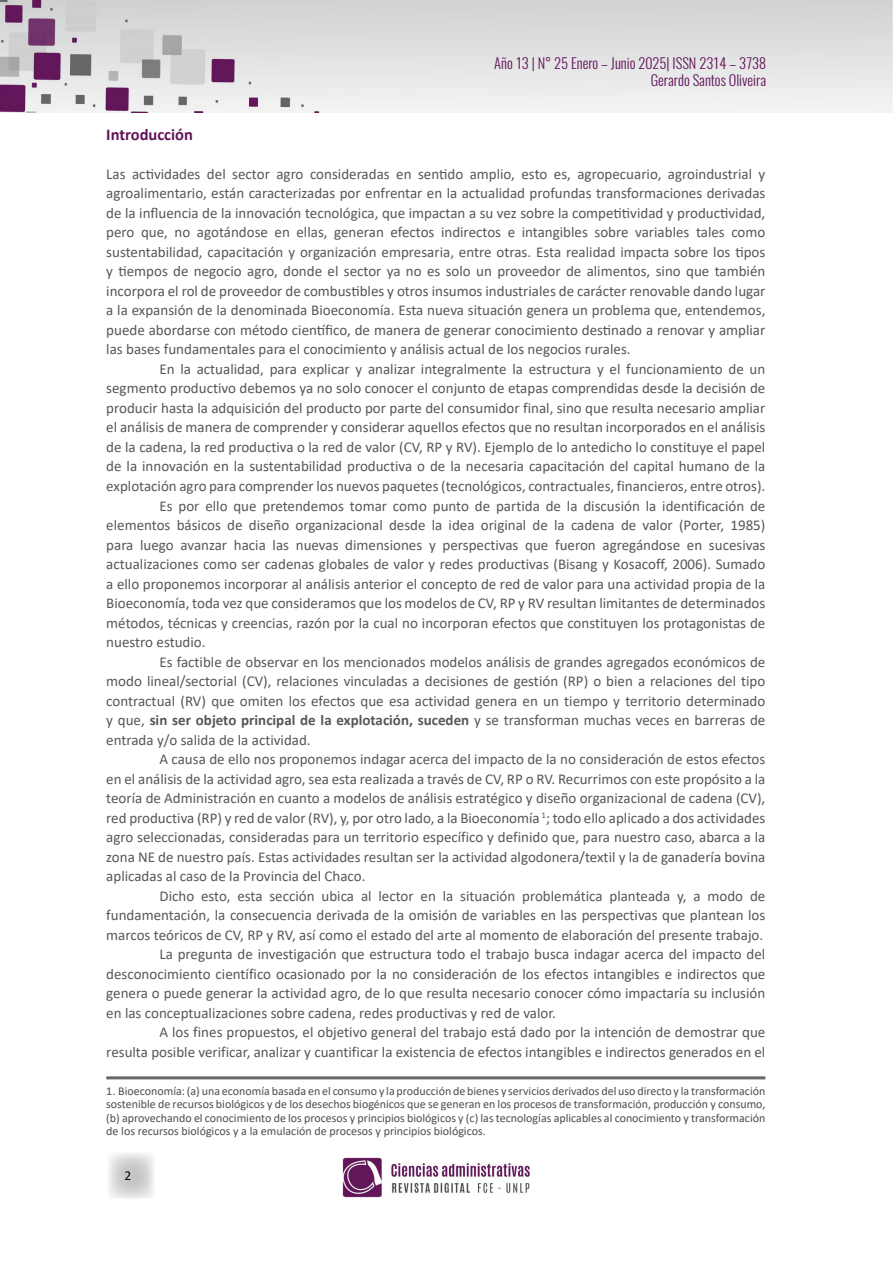
<style>
.page{position:relative;width:893px;height:1263px;background:#fff}
.page>*{position:absolute;margin:0;border:0;box-sizing:border-box;transform-origin:0 0}
.t1{font:700 16.5px "Calibri";color:#61135a}
.t2{font:15px/19.5px "Calibri";color:#575756;text-align:justify}
.t3{font:700 15px "Calibri";color:#575756}
.t4{font:300 14.4px/17.2px "Oswald";color:#61135a;text-align:right}
.t5{font:13.5px "Calibri";color:#000}
.t6{font:12px/13.5px "Calibri";color:#4d4d4d;text-align:justify}
.s1{font-weight:400}
</style>
<div class="page">
<svg style="left:109px;top:1153px;width:45px;height:46px"></svg>
<img style="left:0;top:0;width:893px;height:112px">
<img style="left:342px;top:1157px;width:187px;height:41px">
<hr style="left:106px;top:1076px;width:659px;height:3px;background:#676666">
<p class="t4" style="left:494px;top:52px;width:273px">Año 13 | N° 25 Enero – Junio 2025| ISSN 2314 – 3738<br>Gerardo Santos Oliveira</p>
<p class="t1" style="left:106px;top:123px;width:88px">Introducción</p>
<p class="t2" style="left:106px;top:164px;width:661px">Las actividades del sector agro consideradas en sentido amplio, esto es, agropecuario, agroindustrial y agroalimentario, están caracterizadas por enfrentar en la actualidad profundas transformaciones derivadas de la influencia de la innovación tecnológica, que impactan a su vez sobre la competitividad y productividad, pero que, no agotándose en ellas, generan efectos indirectos e intangibles sobre variables tales como sustentabilidad, capacitación y organización empresaria, entre otras. Esta realidad impacta sobre los tipos y tiempos de negocio agro, donde el sector ya no es solo un proveedor de alimentos, sino que también incorpora el rol de proveedor de combustibles y otros insumos industriales de carácter renovable dando lugar a la expansión de la denominada Bioeconomía. Esta nueva situación genera un problema que, entendemos, puede abordarse con método científico, de manera de generar conocimiento destinado a renovar y ampliar las bases fundamentales para el conocimiento y análisis actual de los negocios rurales.</p>
<p class="t2" style="left:159px;top:359px;width:607px">En la actualidad, para explicar y analizar integralmente la estructura y el funcionamiento de un</p>
<p class="t2" style="left:106px;top:378px;width:661px">segmento productivo debemos ya no solo conocer el conjunto de etapas comprendidas desde la decisión de</p>
<p class="t2" style="left:106px;top:398px;width:661px">producir hasta la adquisición del producto por parte del consumidor final, sino que resulta necesario ampliar</p>
<p class="t2" style="left:106px;top:417px;width:661px">el análisis de manera de comprender y considerar aquellos efectos que no resultan incorporados en el análisis</p>
<p class="t2" style="left:106px;top:437px;width:661px">de la cadena, la red productiva o la red de valor (CV, RP y RV). Ejemplo de lo antedicho lo constituye el papel</p>
<p class="t2" style="left:106px;top:456px;width:661px">de la innovación en la sustentabilidad productiva o de la necesaria capacitación del capital humano de la</p>
<p class="t2" style="left:106px;top:476px;width:661px">explotación agro para comprender los nuevos paquetes (tecnológicos, contractuales, financieros, entre otros).</p>
<p class="t2" style="left:159px;top:495px;width:607px">Es por ello que pretendemos tomar como punto de partida de la discusión la identificación de</p>
<p class="t2" style="left:106px;top:515px;width:661px">elementos básicos de diseño organizacional desde la idea original de la cadena de valor (Porter, 1985)</p>
<p class="t2" style="left:106px;top:534px;width:661px">para luego avanzar hacia las nuevas dimensiones y perspectivas que fueron agregándose en sucesivas</p>
<p class="t2" style="left:106px;top:554px;width:661px">actualizaciones como ser cadenas globales de valor y redes productivas (Bisang y Kosacoff, 2006). Sumado</p>
<p class="t2" style="left:106px;top:573px;width:661px">a ello proponemos incorporar al análisis anterior el concepto de red de valor para una actividad propia de la</p>
<p class="t2" style="left:106px;top:593px;width:661px">Bioeconomía, toda vez que consideramos que los modelos de CV, RP y RV resultan limitantes de determinados</p>
<p class="t2" style="left:106px;top:612px;width:661px">métodos, técnicas y creencias, razón por la cual no incorporan efectos que constituyen los protagonistas de</p>
<p class="t2" style="left:106px;top:632px;width:101px">nuestro estudio.</p>
<p class="t2" style="left:159px;top:651px;width:607px">Es factible de observar en los mencionados modelos análisis de grandes agregados económicos de</p>
<p class="t2" style="left:106px;top:671px;width:661px">modo lineal/sectorial (CV), relaciones vinculadas a decisiones de gestión (RP) o bien a relaciones del tipo</p>
<p class="t2" style="left:106px;top:690px;width:661px">contractual (RV) que omiten los efectos que esa actividad genera en un tiempo y territorio determinado</p>
<p class="t3" style="left:106px;top:709px;width:661px"><span class="s1">y que,</span> sin ser objeto principal de la explotación, suceden <span class="s1">y se transforman muchas veces en barreras de</span></p>
<p class="t2" style="left:106px;top:729px;width:206px">entrada y/o salida de la actividad.</p>
<p class="t2" style="left:159px;top:749px;width:607px">A causa de ello nos proponemos indagar acerca del impacto de la no consideración de estos efectos</p>
<p class="t2" style="left:106px;top:768px;width:661px">en el análisis de la actividad agro, sea esta realizada a través de CV, RP o RV. Recurrimos con este propósito a la</p>
<p class="t2" style="left:106px;top:788px;width:661px">teoría de Administración en cuanto a modelos de análisis estratégico y diseño organizacional de cadena (CV),</p>
<p class="t2" style="left:106px;top:807px;width:661px">red productiva (RP) y red de valor (RV), y, por otro lado, a la Bioeconomía <sup>1</sup>; todo ello aplicado a dos actividades</p>
<p class="t2" style="left:106px;top:827px;width:661px">agro seleccionadas, consideradas para un territorio específico y definido que, para nuestro caso, abarca a la</p>
<p class="t2" style="left:106px;top:846px;width:661px">zona NE de nuestro país. Estas actividades resultan ser la actividad algodonera/textil y la de ganadería bovina</p>
<p class="t2" style="left:106px;top:866px;width:261px">aplicadas al caso de la Provincia del Chaco.</p>
<p class="t2" style="left:159px;top:885px;width:607px">Dicho esto, esta sección ubica al lector en la situación problemática planteada y, a modo de</p>
<p class="t2" style="left:106px;top:905px;width:661px">fundamentación, la consecuencia derivada de la omisión de variables en las perspectivas que plantean los</p>
<p class="t2" style="left:106px;top:924px;width:658px">marcos teóricos de CV, RP y RV, así como el estado del arte al momento de elaboración del presente trabajo.</p>
<p class="t2" style="left:159px;top:944px;width:607px">La pregunta de investigación que estructura todo el trabajo busca indagar acerca del impacto del</p>
<p class="t2" style="left:106px;top:963px;width:661px">desconocimiento científico ocasionado por la no consideración de los efectos intangibles e indirectos que</p>
<p class="t2" style="left:106px;top:983px;width:661px">genera o puede generar la actividad agro, de lo que resulta necesario conocer cómo impactaría su inclusión</p>
<p class="t2" style="left:106px;top:1002px;width:451px">en las conceptualizaciones sobre cadena, redes productivas y red de valor.</p>
<p class="t2" style="left:159px;top:1022px;width:607px">A los fines propuestos, el objetivo general del trabajo está dado por la intención de demostrar que</p>
<p class="t2" style="left:106px;top:1041px;width:661px">resulta posible verificar, analizar y cuantificar la existencia de efectos intangibles e indirectos generados en el</p>
<p class="t6" style="left:106px;top:1084px;width:661px">1. Bioeconomía: (a) una economía basada en el consumo y la producción de bienes y servicios derivados del uso directo y la transformación sostenible de recursos biológicos y de los desechos biogénicos que se generan en los procesos de transformación, producción y consumo, (b) aprovechando el conocimiento de los procesos y principios biológicos y (c) las tecnologías aplicables al conocimiento y transformación de los recursos biológicos y a la emulación de procesos y principios biológicos.</p>
<p class="t5" style="left:124px;top:1166px;width:8px">2</p>
</div>
